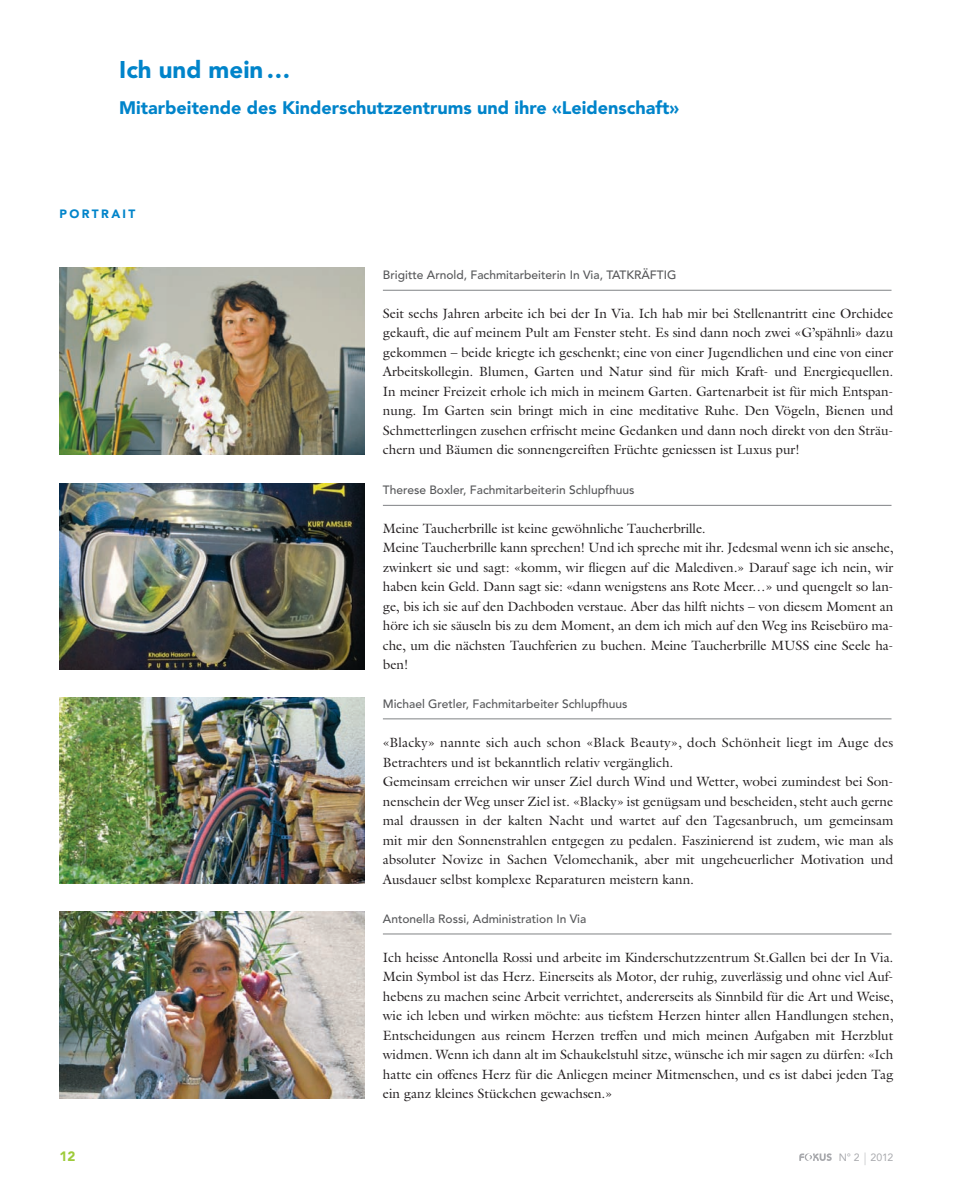
<style>
.page{position:relative;width:953px;height:1191px;background:#fff}
.page>*{position:absolute;margin:0;border:0;box-sizing:border-box;transform-origin:0 0}
.t1{font:900 24px "Avenir LT Std";color:#0084ca}
.t2{font:900 18px "Avenir LT Std";color:#0084ca}
.t3{font:13.5px/19.5px "Galliard Pro";color:#231f20;text-align:justify}
.t4{font:900 13.5px "Avenir LT Std";color:#9ecb3a}
.t5{font:500 12px "Avenir LT Std";color:#57585a}
.t6{font:900 12px "Avenir LT Std";letter-spacing:.2em;color:#0084ca}
.t7{font:10.5px "Avenir LT Std";color:#a8a9ad}
.s1{font-weight:300;font-size:12.6px}
</style>
<div class="page">
<svg style="left:799px;top:1153px;width:32px;height:8px"></svg>
<img style="left:60px;top:268px;width:304px;height:186px">
<img style="left:60px;top:483px;width:304px;height:186px">
<img style="left:60px;top:697px;width:304px;height:186px">
<img style="left:60px;top:912px;width:304px;height:186px">
<hr style="left:383px;top:290px;width:508px;height:1px;background:#808285">
<hr style="left:383px;top:505px;width:508px;height:1px;background:#808285">
<hr style="left:383px;top:718px;width:508px;height:1px;background:#808285">
<hr style="left:383px;top:933px;width:508px;height:1px;background:#808285">
<h1 class="t1" style="left:119px;top:55px;width:172px">Ich und mein…</h1>
<h2 class="t2" style="left:119px;top:97px;width:561px">Mitarbeitende des Kinderschutzzentrums und ihre «Leidenschaft»</h2>
<p class="t6" style="left:60px;top:206px;width:77px">PORTRAIT</p>
<p class="t5" style="left:383px;top:268px;width:295px">Brigitte Arnold, Fachmitarbeiterin In Via, TATKRÄFTIG</p>
<p class="t3" style="left:383px;top:303px;width:512px">Seit sechs Jahren arbeite ich bei der In Via. Ich hab mir bei Stellenantritt eine Orchidee gekauft, die auf meinem Pult am Fenster steht. Es sind dann noch zwei «G’spähnli» dazu gekommen – beide kriegte ich geschenkt; eine von einer Jugendlichen und eine von einer Arbeitskollegin. Blumen, Garten und Natur sind für mich Kraft- und Energiequellen.<br>In meiner Freizeit erhole ich mich in meinem Garten. Gartenarbeit ist für mich Entspan&shy;nung. Im Garten sein bringt mich in eine meditative Ruhe. Den Vögeln, Bienen und Schmetterlingen zusehen erfrischt meine Gedanken und dann noch direkt von den Sträu&shy;chern und Bäumen die sonnengereiften Früchte geniessen ist Luxus pur!</p>
<p class="t5" style="left:383px;top:482px;width:253px">Therese Boxler, Fachmitarbeiterin Schlupfhuus</p>
<p class="t3" style="left:383px;top:518px;width:512px;text-align:left">Meine Taucherbrille ist keine gewöhnliche Taucherbrille.<br>Meine Taucherbrille kann sprechen! Und ich spreche mit ihr. Jedesmal wenn ich sie ansehe, zwinkert sie und sagt: «komm, wir fliegen auf die Malediven.» Darauf sage ich nein, wir haben kein Geld. Dann sagt sie: «dann wenigstens ans Rote Meer…» und quengelt so lan&shy;ge, bis ich sie auf den Dachboden verstaue. Aber das hilft nichts – von diesem Moment an höre ich sie säuseln bis zu dem Moment, an dem ich mich auf den Weg ins Reisebüro ma&shy;che, um die nächsten Tauchferien zu buchen. Meine Taucherbrille MUSS eine Seele ha&shy;ben!</p>
<p class="t5" style="left:383px;top:697px;width:246px">Michael Gretler, Fachmitarbeiter Schlupfhuus</p>
<p class="t3" style="left:383px;top:732px;width:512px;text-align:left">«Blacky» nannte sich auch schon «Black Beauty», doch Schönheit liegt im Auge des Betrachters und ist bekanntlich relativ vergänglich.<br>Gemeinsam erreichen wir unser Ziel durch Wind und Wetter, wobei zumindest bei Son&shy;nenschein der Weg unser Ziel ist. «Blacky» ist genügsam und bescheiden, steht auch gerne mal draussen in der kalten Nacht und wartet auf den Tagesanbruch, um gemeinsam mit mir den Sonnenstrahlen entgegen zu pedalen. Faszinierend ist zudem, wie man als absoluter Novize in Sachen Velomechanik, aber mit ungeheuerlicher Motivation und Ausdauer selbst komplexe Reparaturen meistern kann.</p>
<p class="t5" style="left:383px;top:911px;width:205px">Antonella Rossi, Administration In Via</p>
<p class="t3" style="left:383px;top:947px;width:512px">Ich heisse Antonella Rossi und arbeite im Kinderschutzzentrum St.Gallen bei der In Via.<br>Mein Symbol ist das Herz. Einerseits als Motor, der ruhig, zuverlässig und ohne viel Auf&shy;hebens zu machen seine Arbeit verrichtet, andererseits als Sinnbild für die Art und Weise, wie ich leben und wirken möchte: aus tiefstem Herzen hinter allen Handlungen stehen, Entscheidungen aus reinem Herzen treffen und mich meinen Aufgaben mit Herzblut widmen. Wenn ich dann alt im Schaukelstuhl sitze, wünsche ich mir sagen zu dürfen: «Ich hatte ein offenes Herz für die Anliegen meiner Mitmenschen, und es ist dabei jeden Tag ein ganz kleines Stückchen gewachsen.»</p>
<p class="t4" style="left:60px;top:1148px;width:17px">12</p>
<p class="t7" style="left:838px;top:1151px;width:56px">N° 2 <span class="s1">|</span> 2012</p>
</div>
